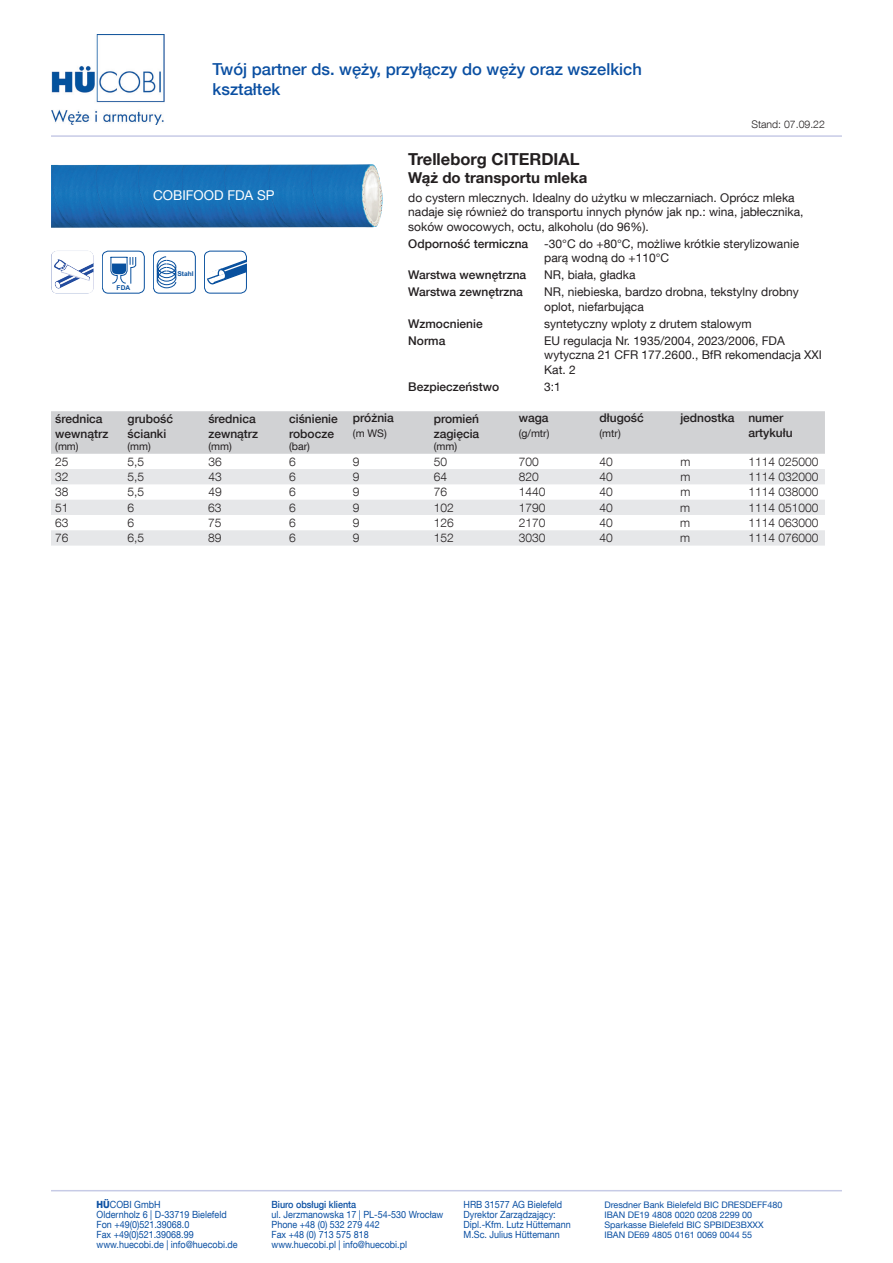
<style>
.page{position:relative;width:893px;height:1263px;background:#fff}
.page>*{position:absolute;margin:0;border:0;box-sizing:border-box;transform-origin:0 0}
.t1{font:500 16.5px/19.8px "Helvetica Neue LT Com";color:#0a4fa2}
.t2{font:700 16.5px "Helvetica Neue LT Com";color:#231f20}
.t3{font:700 15px "Helvetica Neue LT Com";color:#231f20}
.t4{font:13.5px "Helvetica Neue LT Com";color:#fff}
.t5{font:12px/14.4px "Helvetica Neue LT Com";color:#231f20}
.t6{font:500 12px/14.4px "Helvetica Neue LT Com";color:#231f20}
.t7{font:300 12px "Helvetica Neue LT Com";color:#231f20}
.t8{font:10.5px "Helvetica Neue LT Com";color:#231f20}
.t9{font:300 10.5px "Helvetica Neue LT Com";color:#231f20}
.t10{font:9.9px "Helvetica Neue LT Com";color:#0a4fa2;scale:.91 1}
.t11{font:500 9.9px "Helvetica Neue LT Com";color:#0a4fa2;scale:.91 1}
.t12{font:9px "Helvetica Neue LT Com";color:#0a4fa2}
.t13{font:700 6.6px "Arial";color:#08509e}
.s1{font-weight:800}
</style>
<div class="page">
<hr style="left:51px;top:1190px;width:791px;height:1px;background:#c7cbe6">
<img style="left:51px;top:34px;width:114px;height:90px">
<hr style="left:51px;top:135px;width:791px;height:2px;background:#c7cbe6">
<div style="left:51px;top:411px;width:774px;height:43px;background:#d1d2d4"></div>
<svg style="left:51px;top:469px;width:774px;height:77px;fill:#e6e7e9"></svg>
<img style="left:51px;top:251px;width:43px;height:42px">
<img style="left:51px;top:164px;width:332px;height:64px">
<div style="left:102px;top:251px;width:43px;height:42px;border:1px solid #08509e;border-radius:6px"></div>
<svg style="left:110px;top:256px;width:27px;height:28px"></svg>
<div style="left:153px;top:251px;width:43px;height:42px;border:1px solid #08509e;border-radius:6px"></div>
<svg style="left:157px;top:256px;width:20px;height:32px"></svg>
<div style="left:204px;top:251px;width:43px;height:42px;border:1px solid #08509e;border-radius:6px"></div>
<svg style="left:205px;top:258px;width:42px;height:27px"></svg>
<h1 class="t1" style="left:213px;top:59px;width:431px">Twój partner ds. węży, przyłączy do węży oraz wszelkich kształtek</h1>
<p class="t4" style="left:153px;top:187px;width:123px">COBIFOOD FDA SP</p>
<p class="t13" style="left:117px;top:283px;width:15px">FDA</p>
<p class="t13" style="left:177px;top:269px;width:18px">Stahl</p>
<p class="t6" style="left:55px;top:412px;width:55px">średnica wewnątrz</p>
<p class="t8" style="left:55px;top:440px;width:25px">(mm)</p>
<p class="t6" style="left:128px;top:412px;width:47px">grubość ścianki</p>
<p class="t8" style="left:128px;top:440px;width:25px">(mm)</p>
<p class="t6" style="left:208px;top:412px;width:51px">średnica zewnątrz</p>
<p class="t8" style="left:208px;top:440px;width:25px">(mm)</p>
<p class="t6" style="left:289px;top:412px;width:50px">ciśnienie robocze</p>
<p class="t8" style="left:289px;top:440px;width:22px">(bar)</p>
<p class="t6" style="left:353px;top:411px;width:42px">próżnia</p>
<p class="t8" style="left:353px;top:427px;width:35px">(m WS)</p>
<p class="t9" style="left:751px;top:118px;width:75px">Stand: 07.09.22</p>
<h1 class="t2" style="left:408px;top:149px;width:173px">Trelleborg CITERDIAL</h1>
<p class="t3" style="left:408px;top:168px;width:181px">Wąż do transportu mleka</p>
<p class="t5" style="left:408px;top:190px;width:397px">do cystern mlecznych. Idealny do użytku w mleczarniach. Oprócz mleka nadaje się również do transportu innych płynów jak np.: wina, jabłecznika, soków owocowych, octu, alkoholu (do 96%).</p>
<p class="t6" style="left:408px;top:236px;width:122px">Odporność termiczna</p>
<p class="t5" style="left:544px;top:236px;width:256px">-30°C do +80°C, możliwe krótkie sterylizowanie parą wodną do +110°C</p>
<p class="t6" style="left:408px;top:268px;width:120px">Warstwa wewnętrzna</p>
<p class="t5" style="left:544px;top:268px;width:93px">NR, biała, gładka</p>
<p class="t6" style="left:408px;top:285px;width:116px">Warstwa zewnętrzna</p>
<p class="t5" style="left:544px;top:285px;width:256px">NR, niebieska, bardzo drobna, tekstylny drobny oplot, niefarbująca</p>
<p class="t6" style="left:408px;top:316px;width:76px">Wzmocnienie</p>
<p class="t5" style="left:544px;top:316px;width:209px">syntetyczny wploty z drutem stalowym</p>
<p class="t6" style="left:408px;top:333px;width:39px">Norma</p>
<p class="t5" style="left:544px;top:333px;width:279px">EU regulacja Nr. 1935/2004, 2023/2006, FDA wytyczna 21 CFR 177.2600., BfR rekomendacja XXI<br>Kat. 2</p>
<p class="t6" style="left:408px;top:379px;width:92px">Bezpieczeństwo</p>
<p class="t5" style="left:544px;top:379px;width:18px">3:1</p>
<p class="t6" style="left:434px;top:412px;width:47px">promień zagięcia</p>
<p class="t8" style="left:434px;top:440px;width:25px">(mm)</p>
<p class="t6" style="left:519px;top:411px;width:31px">waga</p>
<p class="t8" style="left:519px;top:427px;width:32px">(g/mtr)</p>
<p class="t6" style="left:600px;top:411px;width:46px">długość</p>
<p class="t8" style="left:600px;top:427px;width:23px">(mtr)</p>
<p class="t6" style="left:748px;top:411px;width:46px;text-indent:-68px">jednostka numer artykułu</p>
<p class="t7" style="left:55px;top:454px;width:15px">25</p>
<p class="t7" style="left:128px;top:454px;width:18px">5,5</p>
<p class="t7" style="left:208px;top:454px;width:15px">36</p>
<p class="t7" style="left:289px;top:454px;width:8px">6</p>
<p class="t7" style="left:353px;top:454px;width:8px">9</p>
<p class="t7" style="left:434px;top:454px;width:15px">50</p>
<p class="t7" style="left:519px;top:454px;width:22px">700</p>
<p class="t7" style="left:600px;top:454px;width:15px">40</p>
<p class="t7" style="left:680px;top:454px;width:11px">m</p>
<p class="t7" style="left:748px;top:454px;width:72px">1114 025000</p>
<p class="t7" style="left:55px;top:469px;width:15px">32</p>
<p class="t7" style="left:128px;top:469px;width:18px">5,5</p>
<p class="t7" style="left:208px;top:469px;width:15px">43</p>
<p class="t7" style="left:289px;top:469px;width:8px">6</p>
<p class="t7" style="left:353px;top:469px;width:8px">9</p>
<p class="t7" style="left:434px;top:469px;width:15px">64</p>
<p class="t7" style="left:519px;top:469px;width:22px">820</p>
<p class="t7" style="left:600px;top:469px;width:15px">40</p>
<p class="t7" style="left:680px;top:469px;width:11px">m</p>
<p class="t7" style="left:748px;top:469px;width:72px">1114 032000</p>
<p class="t7" style="left:55px;top:485px;width:15px">38</p>
<p class="t7" style="left:128px;top:485px;width:18px">5,5</p>
<p class="t7" style="left:208px;top:485px;width:15px">49</p>
<p class="t7" style="left:289px;top:485px;width:8px">6</p>
<p class="t7" style="left:353px;top:485px;width:8px">9</p>
<p class="t7" style="left:434px;top:485px;width:15px">76</p>
<p class="t7" style="left:519px;top:485px;width:28px">1440</p>
<p class="t7" style="left:599px;top:485px;width:15px">40</p>
<p class="t7" style="left:680px;top:485px;width:11px">m</p>
<p class="t7" style="left:748px;top:485px;width:72px">1114 038000</p>
<p class="t7" style="left:55px;top:500px;width:15px">51</p>
<p class="t7" style="left:128px;top:500px;width:8px">6</p>
<p class="t7" style="left:208px;top:500px;width:15px">63</p>
<p class="t7" style="left:289px;top:500px;width:8px">6</p>
<p class="t7" style="left:353px;top:500px;width:8px">9</p>
<p class="t7" style="left:434px;top:500px;width:22px">102</p>
<p class="t7" style="left:519px;top:500px;width:28px">1790</p>
<p class="t7" style="left:599px;top:500px;width:15px">40</p>
<p class="t7" style="left:680px;top:500px;width:11px">m</p>
<p class="t7" style="left:748px;top:500px;width:72px">1114 051000</p>
<p class="t7" style="left:55px;top:515px;width:15px">63</p>
<p class="t7" style="left:128px;top:515px;width:8px">6</p>
<p class="t7" style="left:208px;top:515px;width:15px">75</p>
<p class="t7" style="left:289px;top:515px;width:8px">6</p>
<p class="t7" style="left:353px;top:515px;width:8px">9</p>
<p class="t7" style="left:434px;top:515px;width:22px">126</p>
<p class="t7" style="left:519px;top:515px;width:28px">2170</p>
<p class="t7" style="left:599px;top:515px;width:15px">40</p>
<p class="t7" style="left:680px;top:515px;width:11px">m</p>
<p class="t7" style="left:748px;top:515px;width:72px">1114 063000</p>
<p class="t7" style="left:55px;top:531px;width:15px">76</p>
<p class="t7" style="left:127px;top:531px;width:18px">6,5</p>
<p class="t7" style="left:208px;top:531px;width:15px">89</p>
<p class="t7" style="left:289px;top:531px;width:8px">6</p>
<p class="t7" style="left:353px;top:531px;width:8px">9</p>
<p class="t7" style="left:434px;top:531px;width:22px">152</p>
<p class="t7" style="left:519px;top:531px;width:28px">3030</p>
<p class="t7" style="left:599px;top:531px;width:15px">40</p>
<p class="t7" style="left:680px;top:531px;width:11px">m</p>
<p class="t7" style="left:748px;top:531px;width:72px">1114 076000</p>
<p class="t10" style="left:97px;top:1198px;width:72px"><span class="s1">HÜ</span>COBI GmbH</p>
<p class="t11" style="left:271px;top:1198px;width:95px">Biuro obsługi klienta</p>
<p class="t10" style="left:463px;top:1198px;width:110px">HRB 31577 AG Bielefeld</p>
<p class="t12" style="left:604px;top:1199px;width:180px">Dresdner Bank Bielefeld BIC DRESDEFF480</p>
<p class="t10" style="left:97px;top:1208px;width:145px">Oldernholz 6 | D-33719 Bielefeld</p>
<p class="t10" style="left:271px;top:1208px;width:190px">ul. Jerzmanowska 17 | PL-54-530 Wrocław</p>
<p class="t10" style="left:463px;top:1208px;width:103px">Dyrektor Zarządzający:</p>
<p class="t12" style="left:604px;top:1209px;width:149px">IBAN DE19 4808 0020 0208 2299 00</p>
<p class="t10" style="left:97px;top:1218px;width:104px">Fon +49(0)521.39068.0</p>
<p class="t10" style="left:271px;top:1218px;width:121px">Phone +48 (0) 532 279 442</p>
<p class="t10" style="left:463px;top:1218px;width:119px">Dipl.-Kfm. Lutz Hüttemann</p>
<p class="t12" style="left:604px;top:1219px;width:161px">Sparkasse Bielefeld BIC SPBIDE3BXXX</p>
<p class="t10" style="left:97px;top:1228px;width:108px">Fax +49(0)521.39068.99</p>
<p class="t10" style="left:271px;top:1228px;width:108px">Fax +48 (0) 713 575 818</p>
<p class="t10" style="left:463px;top:1228px;width:107px">M.Sc. Julius Hüttemann</p>
<p class="t12" style="left:604px;top:1229px;width:149px">IBAN DE69 4805 0161 0069 0044 55</p>
<p class="t10" style="left:97px;top:1239px;width:157px">www.huecobi.de | info@huecobi.de</p>
<p class="t10" style="left:271px;top:1239px;width:150px">www.huecobi.pl | info@huecobi.pl</p>
</div>
